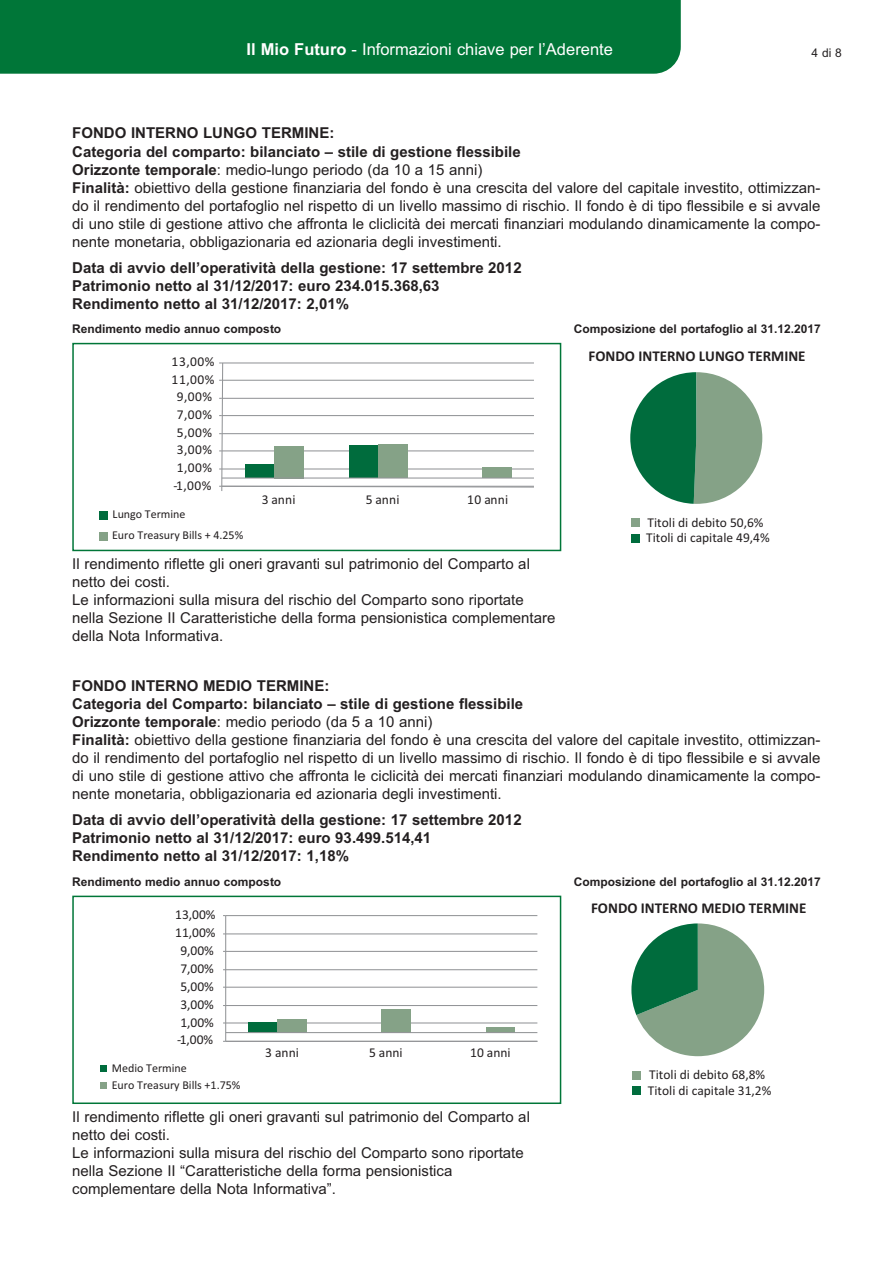
<style>
.page{position:relative;width:893px;height:1263px;background:#fff}
.page>*{position:absolute;margin:0;border:0;box-sizing:border-box;transform-origin:0 0}
.t1{font:16.5px "Arial";color:#fff}
.t2{font:15px/18px "Arial";color:#231f20}
.t3{font:700 15px/18px "Arial";color:#231f20}
.t4{font:700 15px "Calibri";color:#231f20}
.t5{font:13.5px/15.3px "Calibri";color:#231f20}
.t6{font:700 12px "Arial";color:#231f20}
.t7{font:12px/20.9px "Calibri";color:#231f20}
.t8{font:12px "Arial";color:#231f20}
.s1{font-weight:700}
</style>
<div class="page">
<div style="left:0;top:0;width:681px;height:74px;background:#007638"></div>
<svg style="left:219px;top:362px;width:315px;height:129px"></svg>
<div style="left:100px;top:512px;width:8px;height:8px;background:#006c3d"></div>
<div style="left:100px;top:533px;width:8px;height:8px;background:#85a287"></div>
<div style="left:72px;top:343px;width:489px;height:208px;border:2px solid #007638"></div>
<div style="left:631px;top:519px;width:8px;height:8px;background:#85a287"></div>
<div style="left:631px;top:534px;width:8px;height:9px;background:#006c3d"></div>
<svg style="left:630px;top:372px;width:132px;height:132px"></svg>
<div style="left:633px;top:1071px;width:8px;height:8px;background:#85a287"></div>
<div style="left:632px;top:1086px;width:9px;height:9px;background:#006c3d"></div>
<svg style="left:631px;top:923px;width:133px;height:133px"></svg>
<svg style="left:101px;top:1065px;width:6px;height:6px"></svg>
<svg style="left:101px;top:1082px;width:6px;height:6px"></svg>
<hr style="left:226px;top:915px;width:311px;height:1px;background:#939598">
<hr style="left:226px;top:933px;width:311px;height:1px;background:#939598">
<hr style="left:226px;top:951px;width:311px;height:1px;background:#939598">
<hr style="left:226px;top:969px;width:311px;height:1px;background:#939598">
<hr style="left:226px;top:987px;width:311px;height:1px;background:#939598">
<hr style="left:226px;top:1005px;width:311px;height:1px;background:#939598">
<hr style="left:226px;top:1022px;width:311px;height:1px;background:#939598">
<div style="left:248px;top:1022px;width:29px;height:10px;background:#006c3d"></div>
<div style="left:277px;top:1018px;width:30px;height:14px;background:#85a287"></div>
<div style="left:382px;top:1009px;width:29px;height:23px;background:#85a287"></div>
<div style="left:486px;top:1027px;width:29px;height:5px;background:#85a287"></div>
<hr style="left:225px;top:915px;width:1px;height:126px;background:#939598">
<hr style="left:226px;top:1032px;width:311px;height:1px;background:#939598">
<hr style="left:226px;top:1041px;width:311px;height:1px;background:#939598">
<div style="left:72px;top:896px;width:489px;height:208px;border:2px solid #007638"></div>
<p class="t1" style="left:247px;top:43px;width:368px"><span class="s1">Il Mio Futuro</span> - Informazioni chiave per l’Aderente</p>
<p class="t8" style="left:811px;top:48px;width:32px">4 di 8</p>
<p class="t2" style="left:72px;top:126px;width:750px"><span class="s1">FONDO INTERNO LUNGO TERMINE:<br>Categoria del comparto: bilanciato – stile di gestione flessibile<br>Orizzonte temporale</span>: medio-lungo periodo (da 10 a 15 anni)<br><span class="s1">Finalità:</span> obiettivo della gestione finanziaria del fondo è una crescita del valore del capitale investito, ottimizzan&shy;do il rendimento del portafoglio nel rispetto di un livello massimo di rischio. Il fondo è di tipo flessibile e si avvale di uno stile di gestione attivo che affronta le cliclicità dei mercati finanziari modulando dinamicamente la compo&shy;nente monetaria, obbligazionaria ed azionaria degli investimenti.</p>
<p class="t3" style="left:72px;top:260px;width:451px">Data di avvio dell’operatività della gestione: 17 settembre 2012<br>Patrimonio netto al 31/12/2017: euro 234.015.368,63<br>Rendimento netto al 31/12/2017: 2,01%</p>
<p class="t6" style="left:72px;top:324px;width:211px">Rendimento medio annuo composto</p>
<p class="t6" style="left:574px;top:324px;width:248px">Composizione del portafoglio al 31.12.2017</p>
<p class="t5" style="left:172px;top:355px;width:44px">13,00%</p>
<p class="t5" style="left:172px;top:373px;width:44px">11,00%</p>
<p class="t5" style="left:177px;top:390px;width:37px">9,00%</p>
<p class="t5" style="left:177px;top:408px;width:37px">7,00%</p>
<p class="t5" style="left:177px;top:426px;width:37px">5,00%</p>
<p class="t5" style="left:177px;top:443px;width:37px">3,00%</p>
<p class="t5" style="left:177px;top:461px;width:37px">1,00%</p>
<p class="t5" style="left:174px;top:478px;width:40px">-1,00%</p>
<p class="t5" style="left:262px;top:493px;width:35px">3 anni</p>
<p class="t5" style="left:366px;top:493px;width:35px">5 anni</p>
<p class="t5" style="left:467px;top:493px;width:43px">10 anni</p>
<p class="t4" style="left:589px;top:347px;width:218px">FONDO INTERNO LUNGO TERMINE</p>
<p class="t7" style="left:112px;top:505px;width:133px">Lungo Termine<br>Euro Treasury Bills + 4.25%</p>
<p class="t5" style="left:646px;top:516px;width:125px">Titoli di debito 50,6%<br>Titoli di capitale 49,4%</p>
<p class="t2" style="left:72px;top:556px;width:485px">Il rendimento riflette gli oneri gravanti sul patrimonio del Comparto al netto dei costi.<br>Le informazioni sulla misura del rischio del Comparto sono riportate nella Sezione II Caratteristiche della forma pensionistica complementare della Nota Informativa.</p>
<p class="t2" style="left:72px;top:678px;width:750px"><span class="s1">FONDO INTERNO MEDIO TERMINE:<br>Categoria del Comparto: bilanciato – stile di gestione flessibile<br>Orizzonte temporale</span>: medio periodo (da 5 a 10 anni)<br><span class="s1">Finalità:</span> obiettivo della gestione finanziaria del fondo è una crescita del valore del capitale investito, ottimizzan&shy;do il rendimento del portafoglio nel rispetto di un livello massimo di rischio. Il fondo è di tipo flessibile e si avvale di uno stile di gestione attivo che affronta le ciclicità dei mercati finanziari modulando dinamicamente la compo&shy;nente monetaria, obbligazionaria ed azionaria degli investimenti.</p>
<p class="t3" style="left:72px;top:812px;width:451px">Data di avvio dell’operatività della gestione: 17 settembre 2012<br>Patrimonio netto al 31/12/2017: euro 93.499.514,41<br>Rendimento netto al 31/12/2017: 1,18%</p>
<p class="t6" style="left:72px;top:877px;width:211px">Rendimento medio annuo composto</p>
<p class="t6" style="left:574px;top:877px;width:248px">Composizione del portafoglio al 31.12.2017</p>
<p class="t5" style="left:175px;top:908px;width:42px">13,00%</p>
<p class="t5" style="left:175px;top:926px;width:42px">11,00%</p>
<p class="t5" style="left:180px;top:944px;width:35px">9,00%</p>
<p class="t5" style="left:180px;top:962px;width:35px">7,00%</p>
<p class="t5" style="left:180px;top:980px;width:35px">5,00%</p>
<p class="t5" style="left:180px;top:997px;width:35px">3,00%</p>
<p class="t5" style="left:180px;top:1015px;width:35px">1,00%</p>
<p class="t5" style="left:177px;top:1033px;width:38px">-1,00%</p>
<p class="t7" style="left:112px;top:1060px;width:130px;line-height:17px">Medio Termine<br>Euro Treasury Bills +1.75%</p>
<p class="t5" style="left:265px;top:1045px;width:35px">3 anni</p>
<p class="t5" style="left:369px;top:1045px;width:35px">5 anni</p>
<p class="t5" style="left:470px;top:1045px;width:42px">10 anni</p>
<p class="t2" style="left:72px;top:1109px;width:459px">Il rendimento riflette gli oneri gravanti sul patrimonio del Comparto al netto dei costi.<br>Le informazioni sulla misura del rischio del Comparto sono riportate nella Sezione II “Caratteristiche della forma pensionistica complementare della Nota Informativa”.</p>
<p class="t4" style="left:591px;top:899px;width:217px">FONDO INTERNO MEDIO TERMINE</p>
<p class="t5" style="left:648px;top:1068px;width:125px">Titoli di debito 68,8%<br>Titoli di capitale 31,2%</p>
</div>
